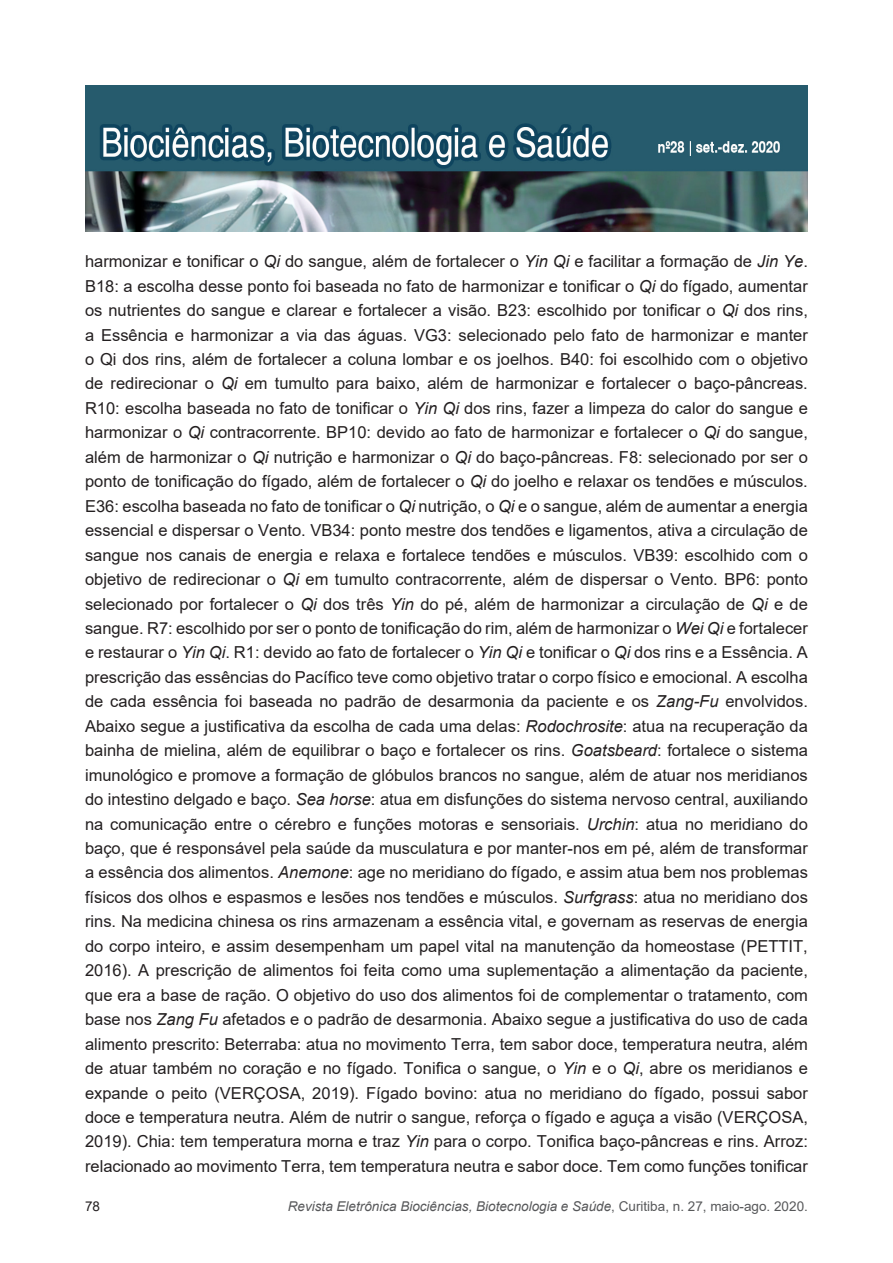
<style>
.page{position:relative;width:893px;height:1263px;background:#fff}
.page>*{position:absolute;margin:0;border:0;box-sizing:border-box;transform-origin:0 0}
.bio_texto{font:16.5px/24.5px "Arial";color:#231f20;text-align:justify}
.t1{font:italic 13.5px "Arial";color:#57585a}
.t2{font:13.5px "Arial";color:#231f20}
.s1{font-style:italic}
.s2{font-style:normal}
</style>
<div class="page">
<img style="left:85px;top:85px;width:723px;height:146px">
<p class="bio_texto" style="left:85px;top:249px;width:724px">harmonizar e tonificar o <span class="s1">Qi</span> do sangue, além de fortalecer o <span class="s1">Yin Qi</span> e facilitar a formação de <span class="s1">Jin Ye</span>.<br>B18: a escolha desse ponto foi baseada no fato de harmonizar e tonificar o <span class="s1">Qi</span> do fígado, aumentar os nutrientes do sangue e clarear e fortalecer a visão. B23: escolhido por tonificar o <span class="s1">Qi</span> dos rins, a Essência e harmonizar a via das águas. VG3: selecionado pelo fato de harmonizar e manter o Qi dos rins, além de fortalecer a coluna lombar e os joelhos. B40: foi escolhido com o objetivo de redirecionar o <span class="s1">Qi</span> em tumulto para baixo, além de harmonizar e fortalecer o baço-pâncreas.<br>R10: escolha baseada no fato de tonificar o <span class="s1">Yin Qi</span> dos rins, fazer a limpeza do calor do sangue e harmonizar o <span class="s1">Qi</span> contracorrente. BP10: devido ao fato de harmonizar e fortalecer o <span class="s1">Qi</span> do sangue, além de harmonizar o <span class="s1">Qi</span> nutrição e harmonizar o <span class="s1">Qi</span> do baço-pâncreas. F8: selecionado por ser o ponto de tonificação do fígado, além de fortalecer o <span class="s1">Qi</span> do joelho e relaxar os tendões e músculos.<br>E36: escolha baseada no fato de tonificar o <span class="s1">Qi</span> nutrição, o <span class="s1">Qi</span> e o sangue, além de aumentar a energia essencial e dispersar o Vento. VB34: ponto mestre dos tendões e ligamentos, ativa a circulação de sangue nos canais de energia e relaxa e fortalece tendões e músculos. VB39: escolhido com o objetivo de redirecionar o <span class="s1">Qi</span> em tumulto contracorrente, além de dispersar o Vento. BP6: ponto selecionado por fortalecer o <span class="s1">Qi</span> dos três <span class="s1">Yin</span> do pé, além de harmonizar a circulação de <span class="s1">Qi</span> e de sangue. R7: escolhido por ser o ponto de tonificação do rim, além de harmonizar o <span class="s1">Wei Qi</span> e fortalecer e restaurar o <span class="s1">Yin Qi</span>. R1: devido ao fato de fortalecer o <span class="s1">Yin Qi</span> e tonificar o <span class="s1">Qi</span> dos rins e a Essência. A prescrição das essências do Pacífico teve como objetivo tratar o corpo físico e emocional. A escolha de cada essência foi baseada no padrão de desarmonia da paciente e os <span class="s1">Zang-Fu</span> envolvidos.<br>Abaixo segue a justificativa da escolha de cada uma delas: <span class="s1">Rodochrosite</span>: atua na recuperação da bainha de mielina, além de equilibrar o baço e fortalecer os rins. <span class="s1">Goatsbeard</span>: fortalece o sistema imunológico e promove a formação de glóbulos brancos no sangue, além de atuar nos meridianos do intestino delgado e baço. <span class="s1">Sea horse</span>: atua em disfunções do sistema nervoso central, auxiliando na comunicação entre o cérebro e funções motoras e sensoriais. <span class="s1">Urchin</span>: atua no meridiano do baço, que é responsável pela saúde da musculatura e por manter-nos em pé, além de transformar a essência dos alimentos. <span class="s1">Anemone</span>: age no meridiano do fígado, e assim atua bem nos problemas físicos dos olhos e espasmos e lesões nos tendões e músculos. <span class="s1">Surfgrass</span>: atua no meridiano dos rins. Na medicina chinesa os rins armazenam a essência vital, e governam as reservas de energia do corpo inteiro, e assim desempenham um papel vital na manutenção da homeostase (PETTIT, 2016). A prescrição de alimentos foi feita como uma suplementação a alimentação da paciente, que era a base de ração. O objetivo do uso dos alimentos foi de complementar o tratamento, com base nos <span class="s1">Zang Fu</span> afetados e o padrão de desarmonia. Abaixo segue a justificativa do uso de cada alimento prescrito: Beterraba: atua no movimento Terra, tem sabor doce, temperatura neutra, além de atuar também no coração e no fígado. Tonifica o sangue, o <span class="s1">Yin</span> e o <span class="s1">Qi</span>, abre os meridianos e expande o peito (VERÇOSA, 2019). Fígado bovino: atua no meridiano do fígado, possui sabor doce e temperatura neutra. Além de nutrir o sangue, reforça o fígado e aguça a visão (VERÇOSA, 2019). Chia: tem temperatura morna e traz <span class="s1">Yin</span> para o corpo. Tonifica baço-pâncreas e rins. Arroz: relacionado ao movimento Terra, tem temperatura neutra e sabor doce. Tem como funções tonificar</p>
<p class="t2" style="left:85px;top:1197px;width:17px">78</p>
<p class="t1" style="left:288px;top:1197px;width:522px">Revista Eletrônica Biociências, Biotecnologia e Saúde<span class="s2">, Curitiba, n. 27, maio-ago. 2020.</span></p>
</div>
